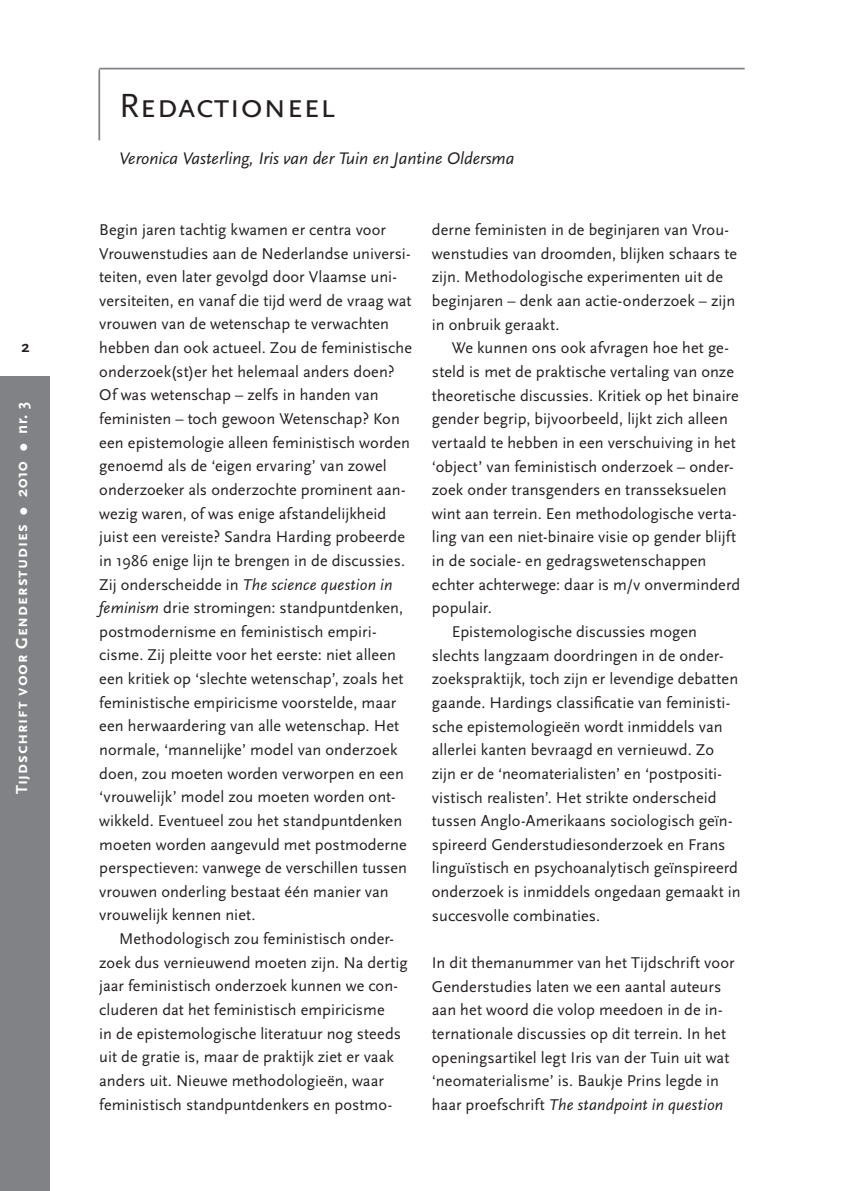
<style>
.page{position:relative;width:844px;height:1191px;background:#fff}
.page>*{position:absolute;margin:0;border:0;box-sizing:border-box;transform-origin:0 0}
.t1{font:35px "Scala Sans Caps";color:#231f20}
.t2{font:italic 17.5px "Scala Sans";color:#231f20}
.t3{font:700 16.62px "Scala Sans Caps";letter-spacing:.05em;color:#fff}
.t4{font:700 16.62px "Scala Sans";color:#231f20}
.t5{font:16.28px/23.6px "Scala Sans";letter-spacing:.005em;color:#231f20}
.s1{font-family:"Scala Sans"}
.s2{font-style:italic}
</style>
<div class="page">
<hr style="left:99px;top:68px;width:645px;height:1px;background:#808285">
<hr style="left:98px;top:69px;width:2px;height:71px;background:#808285">
<div style="left:0;top:377px;width:50px;height:814px;background:#808285"></div>
<p class="t4" style="left:22px;top:337px;width:10px">2</p>
<p class="t3" style="left:12px;top:794px;width:394px;rotate:-90deg">Tijdschrift voor Genderstudies ● <span class="s1">2010</span> ● <span class="s1">nr. 3</span></p>
<h1 class="t1" style="left:119px;top:86px;width:217px">Redactioneel</h1>
<p class="t2" style="left:119px;top:149px;width:397px">Veronica Vasterling, Iris van der Tuin en Jantine Oldersma</p>
<p class="t5" style="left:99px;top:218px;width:314px">Begin jaren tachtig kwamen er centra voor Vrouwenstudies aan de Nederlandse universi&shy;teiten, even later gevolgd door Vlaamse uni&shy;versiteiten, en vanaf die tijd werd de vraag wat vrouwen van de wetenschap te verwachten hebben dan ook actueel. Zou de feministische onderzoek(st)er het helemaal anders doen?<br>Of was wetenschap – zelfs in handen van feministen – toch gewoon Wetenschap? Kon een epistemologie alleen feministisch worden genoemd als de ‘eigen ervaring’ van zowel onderzoeker als onderzochte prominent aan&shy;wezig waren, of was enige afstandelijkheid juist een vereiste? Sandra Harding probeerde in 1986 enige lijn te brengen in de discussies.<br>Zij onderscheidde in <span class="s2">The science question in feminism</span> drie stromingen: standpuntdenken, postmodernisme en feministisch empiri&shy;cisme. Zij pleitte voor het eerste: niet alleen een kritiek op ‘slechte wetenschap’, zoals het feministische empiricisme voorstelde, maar een herwaardering van alle wetenschap. Het normale, ‘mannelijke’ model van onderzoek doen, zou moeten worden verworpen en een ‘vrouwelijk’ model zou moeten worden ont&shy;wikkeld. Eventueel zou het standpuntdenken moeten worden aangevuld met postmoderne perspectieven: vanwege de verschillen tussen vrouwen onderling bestaat één manier van vrouwelijk kennen niet.</p>
<p class="t5" style="left:99px;top:927px;width:310px;text-indent:20px">Methodologisch zou feministisch onder&shy;zoek dus vernieuwend moeten zijn. Na dertig jaar feministisch onderzoek kunnen we con&shy;cluderen dat het feministisch empiricisme<br>in de epistemologische literatuur nog steeds uit de gratie is, maar de praktijk ziet er vaak anders uit. Nieuwe methodologieën, waar feministisch standpuntdenkers en postmo-</p>
<p class="t5" style="left:432px;top:218px;width:307px">derne feministen in de beginjaren van Vrou&shy;wenstudies van droomden, blijken schaars te zijn. Methodologische experimenten uit de beginjaren – denk aan actie-onderzoek – zijn in onbruik geraakt.</p>
<p class="t5" style="left:451px;top:336px;width:278px">We kunnen ons ook afvragen hoe het ge-</p>
<p class="t5" style="left:432px;top:360px;width:303px">steld is met de praktische vertaling van onze</p>
<p class="t5" style="left:432px;top:384px;width:308px">theoretische discussies. Kritiek op het binaire</p>
<p class="t5" style="left:432px;top:407px;width:297px">gender begrip, bijvoorbeeld, lijkt zich alleen</p>
<p class="t5" style="left:432px;top:431px;width:305px">vertaald te hebben in een verschuiving in het</p>
<p class="t5" style="left:432px;top:455px;width:303px">‘object’ van feministisch onderzoek – onder-</p>
<p class="t5" style="left:432px;top:478px;width:296px">zoek onder transgenders en transseksuelen</p>
<p class="t5" style="left:432px;top:502px;width:306px">wint aan terrein. Een methodologische verta-</p>
<p class="t5" style="left:432px;top:525px;width:305px">ling van een niet-binaire visie op gender blijft</p>
<p class="t5" style="left:432px;top:549px;width:276px">in de sociale- en gedragswetenschappen</p>
<p class="t5" style="left:432px;top:573px;width:310px">echter achterwege: daar is m/v onverminderd</p>
<p class="t5" style="left:432px;top:596px;width:61px">populair.</p>
<p class="t5" style="left:451px;top:620px;width:247px">Epistemologische discussies mogen</p>
<p class="t5" style="left:432px;top:644px;width:293px">slechts langzaam doordringen in de onder-</p>
<p class="t5" style="left:432px;top:667px;width:308px">zoekspraktijk, toch zijn er levendige debatten</p>
<p class="t5" style="left:432px;top:691px;width:300px">gaande. Hardings classificatie van feministi-</p>
<p class="t5" style="left:432px;top:715px;width:292px">sche epistemologieën wordt inmiddels van</p>
<p class="t5" style="left:432px;top:738px;width:283px">allerlei kanten bevraagd en vernieuwd. Zo</p>
<p class="t5" style="left:432px;top:762px;width:291px">zijn er de ‘neomaterialisten’ en ‘postpositi-</p>
<p class="t5" style="left:432px;top:785px;width:286px">vistisch realisten’. Het strikte onderscheid</p>
<p class="t5" style="left:432px;top:809px;width:302px">tussen Anglo-Amerikaans sociologisch geïn-</p>
<p class="t5" style="left:432px;top:833px;width:295px">spireerd Genderstudiesonderzoek en Frans</p>
<p class="t5" style="left:432px;top:856px;width:307px">linguïstisch en psychoanalytisch geïnspireerd</p>
<p class="t5" style="left:432px;top:880px;width:310px">onderzoek is inmiddels ongedaan gemaakt in</p>
<p class="t5" style="left:432px;top:904px;width:170px">succesvolle combinaties.</p>
<p class="t5" style="left:432px;top:951px;width:304px">In dit themanummer van het Tijdschrift voor Genderstudies laten we een aantal auteurs aan het woord die volop meedoen in de in&shy;ternationale discussies op dit terrein. In het openingsartikel legt Iris van der Tuin uit wat ‘neomaterialisme’ is. Baukje Prins legde in haar proefschrift <span class="s2">The standpoint in question</span></p>
</div>
